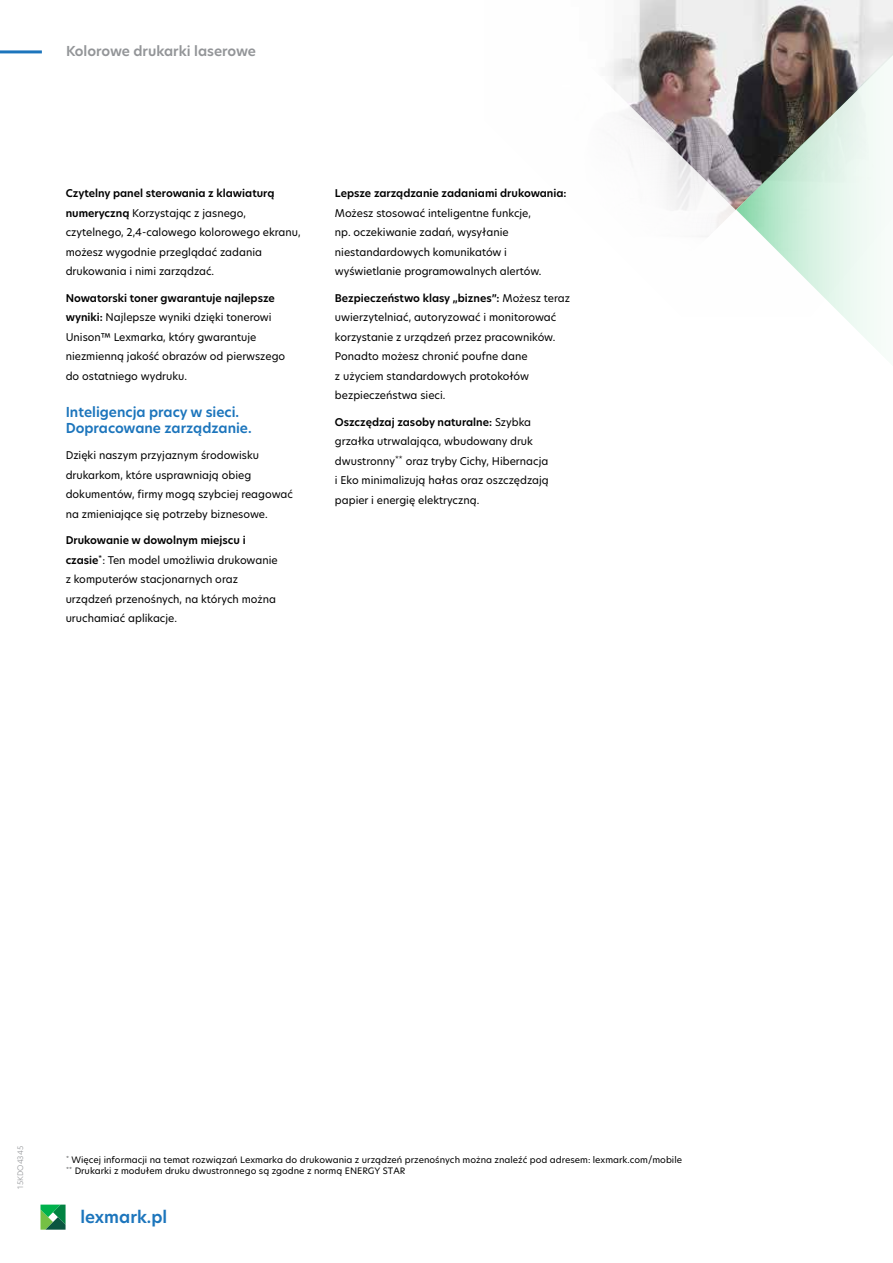
<style>
.page{position:relative;width:893px;height:1263px;background:#fff}
.page>*{position:absolute;margin:0;border:0;box-sizing:border-box;transform-origin:0 0}
.t1{font:600 16.5px "TP Hero";color:#1c75bc}
.t2{font:600 13.5px/16.5px "TP Hero";color:#1c75bc}
.t3{font:600 13.5px "TP Hero";color:#939598}
.t4{font:10.5px/19.5px "TP Hero";color:#000}
.t5{font:600 10.5px "TP Hero";color:#000}
.t6{font:8.7px/10.5px "TP Hero";color:#000}
.t7{font:300 7.5px "TP Hero";color:#939598}
.s1{font-weight:600}
</style>
<div class="page">
<svg style="left:609px;top:0;width:284px;height:237px"></svg>
<svg style="left:736px;top:40px;width:157px;height:309px"></svg>
<hr style="left:0;top:50px;width:42px;height:3px;background:#1c75bc">
<svg style="left:40px;top:1204px;width:26px;height:26px"></svg>
<p class="t3" style="left:66px;top:42px;width:191px">Kolorowe drukarki laserowe</p>
<p class="t4" style="left:66px;top:184px;width:236px"><span class="s1">Czytelny panel sterowania z klawiaturą numeryczną</span> Korzystając z jasnego, czytelnego, 2,4-calowego kolorowego ekranu, możesz wygodnie przeglądać zadania drukowania i nimi zarządzać.</p>
<p class="t4" style="left:66px;top:288px;width:221px"><span class="s1">Nowatorski toner gwarantuje najlepsze wyniki:</span> Najlepsze wyniki dzięki tonerowi Unison™ Lexmarka, który gwarantuje niezmienną jakość obrazów od pierwszego do ostatniego wydruku.</p>
<p class="t2" style="left:66px;top:403px;width:187px">Inteligencja pracy w sieci.<br>Dopracowane zarządzanie.</p>
<p class="t4" style="left:66px;top:445px;width:229px">Dzięki naszym przyjaznym środowisku drukarkom, które usprawniają obieg dokumentów, firmy mogą szybciej reagować na zmieniające się potrzeby biznesowe.</p>
<p class="t4" style="left:66px;top:530px;width:213px"><span class="s1">Drukowanie w dowolnym miejscu i czasie</span><sup>*</sup>: Ten model umożliwia drukowanie z komputerów stacjonarnych oraz urządzeń przenośnych, na których można uruchamiać aplikacje.</p>
<p class="t5" style="left:335px;top:186px;width:233px">Lepsze zarządzanie zadaniami drukowania:</p>
<p class="t4" style="left:335px;top:203px;width:208px">Możesz stosować inteligentne funkcje, np. oczekiwanie zadań, wysyłanie niestandardowych komunikatów i wyświetlanie programowalnych alertów.</p>
<p class="t4" style="left:335px;top:288px;width:237px"><span class="s1">Bezpieczeństwo klasy „biznes”:</span> Możesz teraz uwierzytelniać, autoryzować i monitorować korzystanie z urządzeń przez pracowników.<br>Ponadto możesz chronić poufne dane<br>z użyciem standardowych protokołów bezpieczeństwa sieci.</p>
<p class="t4" style="left:335px;top:412px;width:215px"><span class="s1">Oszczędzaj zasoby naturalne:</span> Szybka grzałka utrwalająca, wbudowany druk dwustronny<sup>**</sup> oraz tryby Cichy, Hibernacja i Eko minimalizują hałas oraz oszczędzają papier i energię elektryczną.</p>
<p class="t7" style="left:15px;top:1188px;width:44px;rotate:-90deg">15KDO4345</p>
<p class="t6" style="left:66px;top:1154px;width:617px"><sup>*</sup> Więcej informacji na temat rozwiązań Lexmarka do drukowania z urządzeń przenośnych można znaleźć pod adresem: lexmark.com/mobile <sup>**</sup> Drukarki z modułem druku dwustronnego są zgodne z normą ENERGY STAR</p>
<h1 class="t1" style="left:80px;top:1206px;width:88px">lexmark.pl</h1>
</div>
